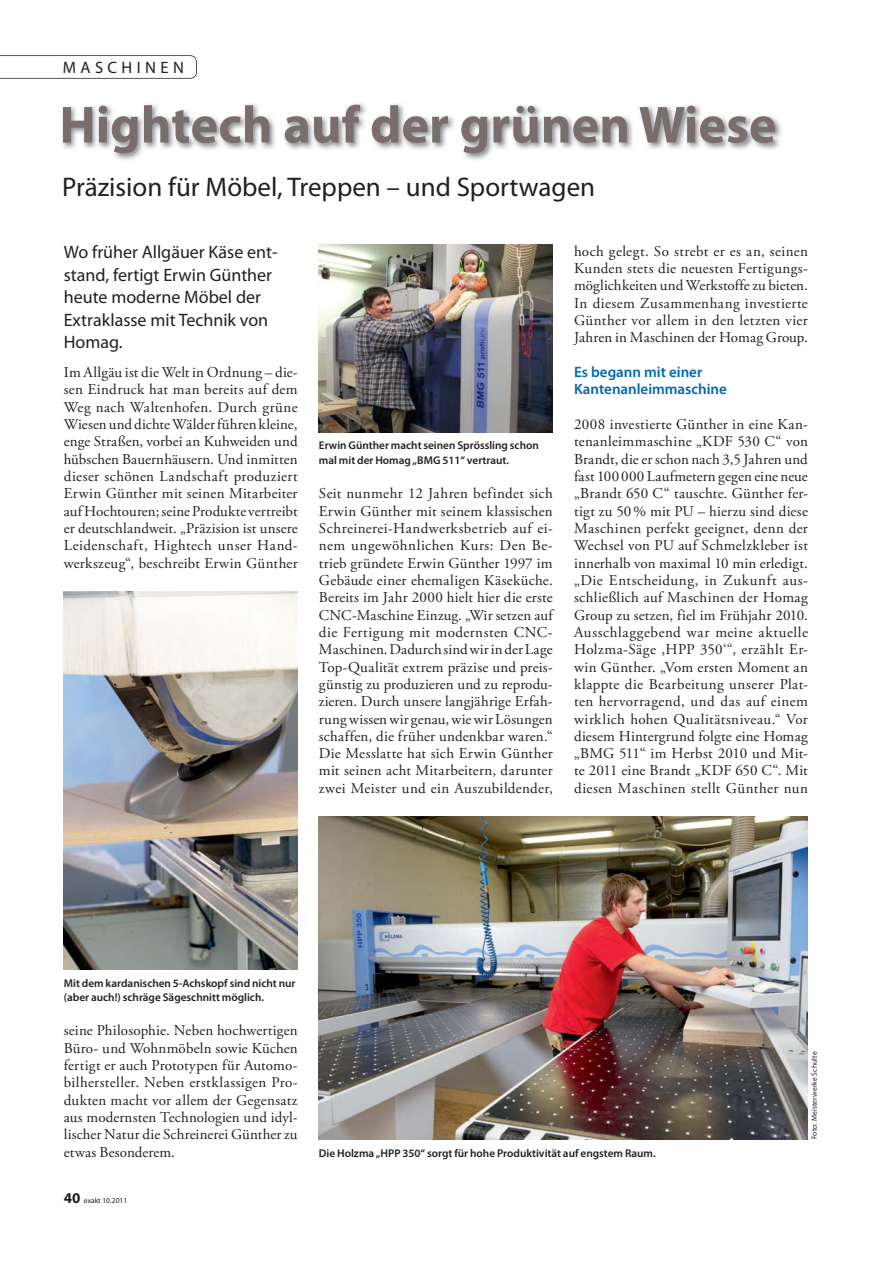
<style>
.page{position:relative;width:893px;height:1263px;background:#fff}
.page>*{position:absolute;margin:0;border:0;box-sizing:border-box;transform-origin:0 0}
.t1{font:700 52.5px "Myriad Pro";color:#796e6b}
.t2{font:27px "Myriad Pro";color:#231f20}
.t3{font:18px/22.5px "Myriad Pro";color:#231f20}
.t4{font:16.5px "Myriad Pro";letter-spacing:.27em;color:#231f20}
.t5{font:15px/17.4px "Adobe Garamond Pro";letter-spacing:.02em;color:#231f20;text-align:justify}
.t6{font:600 15px/17.2px "Myriad Pro";color:#0066b3}
.t7{font:600 11.25px/14.2px "Myriad Pro";color:#231f20}
.t8{font:7.5px "Myriad Pro";letter-spacing:.02em;color:#231f20}
.t9{font:7.5px "Myriad Pro";color:#231f20}
.s1{font-weight:700;font-size:15px}
</style>
<div class="page">
<svg style="left:0;top:55px;width:197px;height:24px"></svg>
<img style="left:62px;top:103px;width:720px;height:57px">
<img style="left:64px;top:591px;width:234px;height:378px">
<img style="left:319px;top:817px;width:489px;height:322px">
<img style="left:319px;top:245px;width:234px;height:187px">
<p class="t4" style="left:63px;top:61px;width:123px">MASCHINEN</p>
<h1 class="t1" style="left:60px;top:105px;width:718px">Hightech auf der grünen Wiese</h1>
<h2 class="t2" style="left:62px;top:176px;width:535px">Präzision für Möbel, Treppen – und Sportwagen</h2>
<p class="t3" style="left:64px;top:243px;width:215px">Wo früher Allgäuer Käse ent&shy;stand, fertigt Erwin Günther heute moderne Möbel der<br>Extraklasse mit Technik von<br>Homag.</p>
<p class="t5" style="left:64px;top:365px;width:235px">Im Allgäu ist die Welt in Ordnung – die&shy;sen Eindruck hat man bereits auf dem Weg nach Waltenhofen. Durch grüne Wiesen und dichte Wälder führen kleine, enge Straßen, vorbei an Kuhweiden und hübschen Bauernhäusern. Und inmitten dieser schönen Landschaft produziert Erwin Günther mit seinen Mitarbeiter auf Hochtouren; seine Produkte vertreibt er deutschlandweit. „Präzision ist unsere Leidenschaft, Hightech unser Hand&shy;werkszeug“, beschreibt Erwin Günther</p>
<p class="t7" style="left:319px;top:440px;width:221px">Erwin Günther macht seinen Sprössling schon mal mit der Homag „BMG 511“ vertraut.</p>
<p class="t5" style="left:319px;top:486px;width:235px">Seit nunmehr 12 Jahren befindet sich Erwin Günther mit seinem klassischen Schreinerei-Handwerksbetrieb auf ei&shy;nem ungewöhnlichen Kurs: Den Be&shy;trieb gründete Erwin Günther 1997 im Gebäude einer ehemaligen Käseküche.<br>Bereits im Jahr 2000 hielt hier die erste CNC-Maschine Einzug. „Wir setzen auf die Fertigung mit modernsten CNC-Maschinen. Dadurch sind wir in der Lage Top-Qualität extrem präzise und preis&shy;günstig zu produzieren und zu reprodu&shy;zieren. Durch unsere langjährige Erfah&shy;rung wissen wir genau, wie wir Lösungen schaffen, die früher undenkbar waren.“ Die Messlatte hat sich Erwin Günther mit seinen acht Mitarbeitern, darunter zwei Meister und ein Auszubildender,</p>
<p class="t5" style="left:574px;top:243px;width:235px">hoch gelegt. So strebt er es an, seinen Kunden stets die neuesten Fertigungs&shy;möglichkeiten und Werkstoffe zu bieten.<br>In diesem Zusammenhang investierte Günther vor allem in den letzten vier Jahren in Maschinen der Homag Group.</p>
<p class="t6" style="left:574px;top:365px;width:154px">Es begann mit einer<br>Kantenanleimmaschine</p>
<p class="t5" style="left:574px;top:417px;width:235px">2008 investierte Günther in eine Kan&shy;tenanleimmaschine „KDF 530 C“ von Brandt, die er schon nach 3,5 Jahren und fast 100 000 Laufmetern gegen eine neue „Brandt 650 C“ tauschte. Günther fer&shy;tigt zu 50 % mit PU – hierzu sind diese Maschinen perfekt geeignet, denn der Wechsel von PU auf Schmelzkleber ist innerhalb von maximal 10 min erledigt. „Die Entscheidung, in Zukunft aus&shy;schließlich auf Maschinen der Homag Group zu setzen, fiel im Frühjahr 2010.<br>Ausschlaggebend war meine aktuelle Holzma-Säge ,HPP 350‘“, erzählt Er&shy;win Günther. „Vom ersten Moment an klappte die Bearbeitung unserer Plat&shy;ten hervorragend, und das auf einem wirklich hohen Qualitätsniveau.“ Vor diesem Hintergrund folgte eine Homag „BMG 511“ im Herbst 2010 und Mit&shy;te 2011 eine Brandt „KDF 650 C“. Mit diesen Maschinen stellt Günther nun</p>
<p class="t7" style="left:64px;top:977px;width:233px">Mit dem kardanischen 5-Achskopf sind nicht nur (aber auch!) schräge Sägeschnitt möglich.</p>
<p class="t5" style="left:64px;top:1023px;width:235px">seine Philosophie. Neben hochwertigen Büro- und Wohnmöbeln sowie Küchen fertigt er auch Prototypen für Automo&shy;bilhersteller. Neben erstklassigen Pro&shy;dukten macht vor allem der Gegensatz aus modernsten Technologien und idyl&shy;lischer Natur die Schreinerei Günther zu etwas Besonderem.</p>
<p class="t9" style="left:64px;top:1198px;width:65px"><span class="s1">40</span> exakt 10. 2011</p>
<p class="t7" style="left:319px;top:1147px;width:338px">Die Holzma „HPP 350“ sorgt für hohe Produktivität auf engstem Raum.</p>
<p class="t8" style="left:811px;top:1139px;width:89px;rotate:-90deg">Foto: Meisterwerke Schulte</p>
</div>
